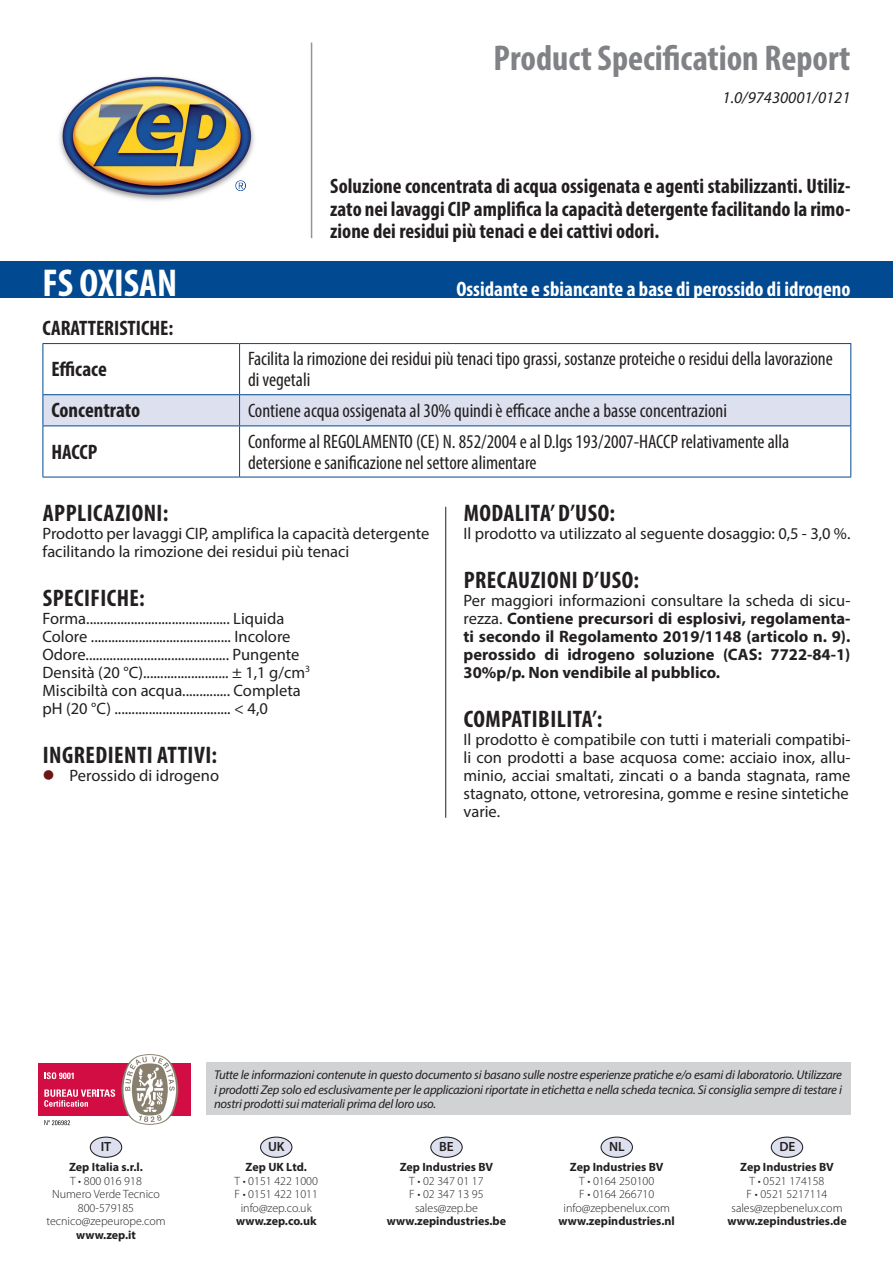
<style>
.page{position:relative;width:893px;height:1263px;background:#fff}
.page>*{position:absolute;margin:0;border:0;box-sizing:border-box;transform-origin:0 0}
.t1{font:700 condensed 39px "Myriad Pro";color:#fff}
.t2{font:700 condensed 36px "Myriad Pro";color:#808285}
.t3{font:700 condensed 24px "Myriad Pro";letter-spacing:.02em;color:#231f20}
.t4{font:700 condensed 21px/22.5px "Myriad Pro";color:#231f20;text-align:justify}
.t5{font:700 condensed 21px "Myriad Pro";color:#fff}
.t6{font:condensed 19.5px/21px "Myriad Pro";color:#231f20}
.t7{font:16.5px/18px "Myriad Pro";color:#231f20}
.t8{font:700 16.5px/18px "Myriad Pro";color:#231f20;text-align:justify}
.t9{font:italic 16.5px "Myriad Pro";color:#231f20}
.t10{font:600 13.35px "Myriad Pro";color:#231f20}
.t11{font:italic 12.75px/14.2px "Myriad Pro";letter-spacing:-.02em;color:#231f20;text-align:justify}
.t12{font:300 12px/13.5px "Myriad Pro";color:#231f20;text-align:center}
.t13{font:700 12px "Myriad Pro";color:#231f20}
.s1{font-weight:400}
</style>
<div class="page">
<div style="left:90px;top:1137px;width:32px;height:20px;background:#dde1ef;border-radius:50%"></div>
<div style="left:90px;top:1136px;width:32px;height:22px;border:1px solid #231f20;border-radius:50%"></div>
<div style="left:261px;top:1137px;width:31px;height:20px;background:#dde1ef;border-radius:50%"></div>
<div style="left:260px;top:1136px;width:32px;height:22px;border:1px solid #231f20;border-radius:50%"></div>
<div style="left:431px;top:1137px;width:31px;height:20px;background:#dde1ef;border-radius:50%"></div>
<div style="left:430px;top:1136px;width:33px;height:22px;border:1px solid #231f20;border-radius:50%"></div>
<div style="left:601px;top:1137px;width:31px;height:20px;background:#dde1ef;border-radius:50%"></div>
<div style="left:600px;top:1136px;width:33px;height:22px;border:1px solid #231f20;border-radius:50%"></div>
<div style="left:771px;top:1137px;width:32px;height:20px;background:#dde1ef;border-radius:50%"></div>
<div style="left:771px;top:1136px;width:32px;height:22px;border:1px solid #231f20;border-radius:50%"></div>
<hr style="left:311px;top:43px;width:1px;height:195px;background:#939598">
<img style="left:59px;top:76px;width:196px;height:125px">
<div style="left:0;top:261px;width:893px;height:37px;background:#014990"></div>
<svg style="left:44px;top:344px;width:806px;height:133px"></svg>
<div style="left:44px;top:395px;width:806px;height:30px;background:#dde1ef"></div>
<hr style="left:43px;top:343px;width:197px;height:1px;background:#014990">
<hr style="left:43px;top:344px;width:1px;height:50px;background:#014990">
<hr style="left:240px;top:343px;width:611px;height:1px;background:#014990">
<hr style="left:239px;top:344px;width:1px;height:50px;background:#014990">
<hr style="left:850px;top:344px;width:1px;height:50px;background:#014990">
<hr style="left:43px;top:394px;width:197px;height:1px;background:#014990">
<hr style="left:43px;top:395px;width:1px;height:30px;background:#014990">
<hr style="left:240px;top:394px;width:611px;height:1px;background:#014990">
<hr style="left:239px;top:395px;width:1px;height:30px;background:#014990">
<hr style="left:850px;top:395px;width:1px;height:30px;background:#014990">
<hr style="left:43px;top:425px;width:197px;height:1px;background:#014990">
<hr style="left:43px;top:426px;width:1px;height:51px;background:#014990">
<hr style="left:240px;top:425px;width:611px;height:1px;background:#014990">
<hr style="left:239px;top:426px;width:1px;height:51px;background:#014990">
<hr style="left:850px;top:426px;width:1px;height:51px;background:#014990">
<hr style="left:43px;top:477px;width:197px;height:1px;background:#014990">
<hr style="left:240px;top:477px;width:611px;height:1px;background:#014990">
<hr style="left:445px;top:507px;width:1px;height:311px;background:#231f20">
<div style="left:206px;top:1062px;width:644px;height:53px;background:#d1d2d4"></div>
<div style="left:38px;top:1063px;width:153px;height:52px;background:#d20d44"></div>
<svg style="left:44px;top:1072px;width:30px;height:7px"></svg>
<svg style="left:44px;top:1089px;width:71px;height:18px"></svg>
<svg style="left:121px;top:1054px;width:57px;height:71px"></svg>
<svg style="left:44px;top:1120px;width:26px;height:5px"></svg>
<h2 class="t2" style="left:494px;top:35px;width:358px">Product Specification Report</h2>
<p class="t9" style="left:723px;top:87px;width:129px">1.0/97430001/0121</p>
<h1 class="t1" style="left:43px;top:259px;width:136px">FS OXISAN</h1>
<p class="t4" style="left:51px;top:306px;width:123px;line-height:41.5px;text-indent:-9px">CARATTERISTICHE:<br>Efficace</p>
<p class="t4" style="left:330px;top:174px;width:522px">Soluzione concentrata di acqua ossigenata e agenti stabilizzanti. Utiliz&shy;zato nei lavaggi CIP amplifica la capacità detergente facilitando la rimo&shy;zione dei residui più tenaci e dei cattivi odori.</p>
<p class="t5" style="left:456px;top:276px;width:396px">Ossidante e sbiancante a base di perossido di idrogeno</p>
<p class="t6" style="left:248px;top:348px;width:586px">Facilita la rimozione dei residui più tenaci tipo grassi, sostanze proteiche o residui della lavorazione di vegetali</p>
<p class="t4" style="left:51px;top:399px;width:90px">Concentrato</p>
<p class="t6" style="left:248px;top:400px;width:480px">Contiene acqua ossigenata al 30% quindi è efficace anche a basse concentrazioni</p>
<p class="t4" style="left:51px;top:440px;width:48px">HACCP</p>
<p class="t6" style="left:248px;top:430px;width:543px">Conforme al REGOLAMENTO (CE) N. 852/2004 e al D.lgs 193/2007-HACCP relativamente alla detersione e sanificazione nel settore alimentare</p>
<h3 class="t3" style="left:43px;top:498px;width:127px">APPLICAZIONI:</h3>
<p class="t7" style="left:43px;top:524px;width:388px">Prodotto per lavaggi CIP, amplifica la capacità detergente facilitando la rimozione dei residui più tenaci</p>
<h3 class="t3" style="left:43px;top:583px;width:104px">SPECIFICHE:</h3>
<p class="t7" style="left:43px;top:609px;width:269px">Forma.......................................... Liquida Colore ......................................... Incolore Odore.......................................... Pungente Densità (20 °C)......................... ± 1,1 g/cm<sup>3<br></sup>Miscibiltà con acqua.............. Completa pH (20 °C) .................................. &lt; 4,0</p>
<h3 class="t3" style="left:43px;top:740px;width:176px">INGREDIENTI ATTIVI:</h3>
<p class="t7" style="left:70px;top:766px;width:151px">Perossido di idrogeno</p>
<h3 class="t3" style="left:464px;top:498px;width:153px">MODALITA’ D’USO:</h3>
<p class="t7" style="left:463px;top:524px;width:388px">Il prodotto va utilizzato al seguente dosaggio: 0,5 - 3,0 %.</p>
<h3 class="t3" style="left:464px;top:565px;width:177px">PRECAUZIONI D’USO:</h3>
<p class="t8" style="left:463px;top:591px;width:388px"><span class="s1">Per maggiori informazioni consultare la scheda di sicu&shy;rezza.</span> Contiene precursori di esplosivi, regolamenta&shy;ti secondo il Regolamento 2019/1148 (articolo n. 9). perossido di idrogeno soluzione (CAS: 7722-84-1)<br>30%p/p. Non vendibile al pubblico.</p>
<h3 class="t3" style="left:464px;top:704px;width:140px">COMPATIBILITA’:</h3>
<p class="t7" style="left:463px;top:730px;width:388px;text-align:justify">Il prodotto è compatibile con tutti i materiali compatibi&shy;li con prodotti a base acquosa come: acciaio inox, allu&shy;minio, acciai smaltati, zincati o a banda stagnata, rame stagnato, ottone, vetroresina, gomme e resine sintetiche varie.</p>
<p class="t10" style="left:101px;top:1138px;width:12px">IT</p>
<p class="t13" style="left:69px;top:1159px;width:75px">Zep Italia s.r.l.</p>
<p class="t12" style="left:46px;top:1174px;width:121px">T • 800 016 918<br>Numero Verde Tecnico<br>800-579185 tecnico@zepeurope.com</p>
<p class="t13" style="left:76px;top:1227px;width:61px">www.zep.it</p>
<p class="t11" style="left:214px;top:1068px;width:629px">Tutte le informazioni contenute in questo documento si basano sulle nostre esperienze pratiche e/o esami di laboratorio. Utilizzare i prodotti Zep solo ed esclusivamente per le applicazioni riportate in etichetta e nella scheda tecnica. Si consiglia sempre di testare i nostri prodotti sui materiali prima del loro uso.</p>
<p class="t10" style="left:268px;top:1138px;width:18px">UK</p>
<p class="t13" style="left:246px;top:1159px;width:63px">Zep UK Ltd.</p>
<p class="t12" style="left:234px;top:1174px;width:85px">T • 0151 422 1000<br>F • 0151 422 1011 info@zep.co.uk</p>
<p class="t13" style="left:236px;top:1213px;width:82px">www.zep.co.uk</p>
<p class="t10" style="left:439px;top:1138px;width:16px">BE</p>
<p class="t13" style="left:400px;top:1159px;width:95px">Zep Industries BV</p>
<p class="t12" style="left:409px;top:1174px;width:76px">T • 02 347 01 17<br>F • 02 347 13 95 sales@zep.be</p>
<p class="t13" style="left:387px;top:1213px;width:121px">www.zepindustries.be</p>
<p class="t10" style="left:609px;top:1138px;width:17px">NL</p>
<p class="t13" style="left:570px;top:1159px;width:95px">Zep Industries BV</p>
<p class="t12" style="left:563px;top:1174px;width:108px">T • 0164 250100<br>F • 0164 266710 info@zepbenelux.com</p>
<p class="t13" style="left:559px;top:1213px;width:118px">www.zepindustries.nl</p>
<p class="t10" style="left:779px;top:1138px;width:18px">DE</p>
<p class="t13" style="left:740px;top:1159px;width:95px">Zep Industries BV</p>
<p class="t12" style="left:731px;top:1174px;width:112px">T • 0521 174158<br>F • 0521 5217114 sales@zepbenelux.com</p>
<p class="t13" style="left:727px;top:1213px;width:121px">www.zepindustries.de</p>
</div>
